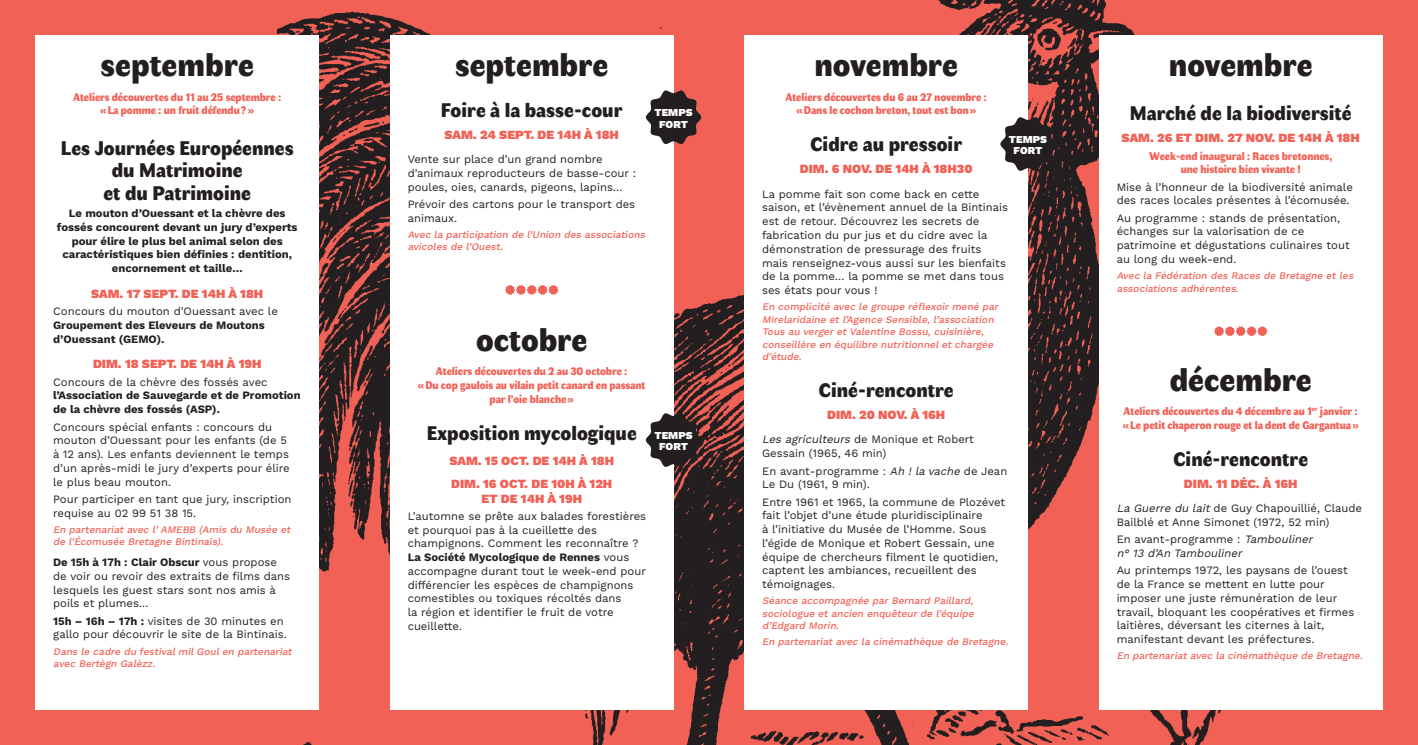
<style>
.page{position:relative;width:1418px;height:745px;background:#fff}
.page>*{position:absolute;margin:0;border:0;box-sizing:border-box;transform-origin:0 0}
.t1{font:900 32.5px "Faune Display";color:#231f20}
.t2{font:900 20px/22.5px "Faune Display";color:#231f20;text-align:center}
.t3{font:900 12.5px/22.1px "Work Sans";color:#f16156}
.t4{font:11.25px/13.8px "Work Sans";color:#231f20}
.t5{font:900 11.25px/13.8px "Faune Display";letter-spacing:-.01em;color:#f16156;text-align:center;scale:.96 1}
.t6{font:700 11.25px/13.8px "Work Sans";color:#231f20}
.t7{font:italic 11.25px/13.8px "Work Sans";color:#231f20}
.t8{font:900 10.62px/11.4px "Work Sans";color:#fff;text-align:center}
.t9{font:italic 500 10px/12.5px "Work Sans";color:#f16156}
.s1{font-weight:700}
.s2{font-style:italic}
.s3{font-style:normal}
</style>
<div class="page">
<div style="left:0;top:0;width:1417px;height:744px;background:linear-gradient(to bottom,#f1655b,#f1655b)"></div>
<img style="left:278px;top:0;width:1033px;height:744px">
<div style="left:35px;top:35px;width:284px;height:674px;background:#fff"></div>
<div style="left:390px;top:35px;width:283px;height:674px;background:#fff"></div>
<svg style="left:505px;top:285px;width:53px;height:10px"></svg>
<div style="left:744px;top:35px;width:284px;height:674px;background:#fff"></div>
<div style="left:1098px;top:35px;width:284px;height:674px;background:#fff"></div>
<svg style="left:1214px;top:326px;width:53px;height:10px"></svg>
<svg style="left:646px;top:90px;width:55px;height:55px;background:#644b4a"></svg>
<svg style="left:1000px;top:116px;width:55px;height:55px"></svg>
<svg style="left:646px;top:412px;width:55px;height:55px;background:#4f4545"></svg>
<h1 class="t1" style="left:101px;top:41px;width:155px">septembre</h1>
<p class="t5" style="left:73px;top:89px;width:218px">Ateliers découvertes du 11 au 25 septembre : «La pomme : un fruit défendu?»</p>
<h2 class="t2" style="left:61px;top:135px;width:234px">Les Journées Européennes du Matrimoine<br>et du Patrimoine</h2>
<p class="t6" style="left:57px;top:207px;width:242px;text-align:center">Le mouton d’Ouessant et la chèvre des fossés concourent devant un jury d’experts pour élire le plus bel animal selon des caractéristiques bien définies : dentition, encornement et taille…</p>
<p class="t3" style="left:91px;top:283px;width:174px">SAM. 17 SEPT. DE 14H À 18H</p>
<p class="t4" style="left:53px;top:305px;width:226px">Concours du mouton d’Ouessant avec le</p>
<p class="t6" style="left:53px;top:318px;width:213px">Groupement des Eleveurs de Moutons d’Ouessant (GEMO).</p>
<p class="t3" style="left:93px;top:353px;width:170px">DIM. 18 SEPT. DE 14H À 19H</p>
<p class="t4" style="left:53px;top:375px;width:216px">Concours de la chèvre des fossés avec</p>
<p class="t6" style="left:53px;top:389px;width:249px">l’Association de Sauvegarde et de Promotion de la chèvre des fossés (ASP).</p>
<p class="t4" style="left:53px;top:420px;width:238px">Concours spécial enfants : concours du mouton d’Ouessant pour les enfants (de 5 à 12 ans). Les enfants deviennent le temps d’un après-midi le jury d’experts pour élire le plus beau mouton.</p>
<p class="t4" style="left:53px;top:492px;width:240px">Pour participer en tant que jury, inscription requise au 02 99 51 38 15.</p>
<p class="t9" style="left:53px;top:523px;width:241px">En partenariat avec l’ AMEBB (Amis du Musée et de l’Écomusée Bretagne Bintinais).</p>
<p class="t4" style="left:53px;top:555px;width:238px"><span class="s1">De 15h à 17h : Clair Obscur</span> vous propose de voir ou revoir des extraits de films dans lesquels les guest stars sont nos amis à poils et plumes…</p>
<p class="t4" style="left:53px;top:614px;width:235px"><span class="s1">15h – 16h – 17h :</span> visites de 30 minutes en gallo pour découvrir le site de la Bintinais.</p>
<p class="t9" style="left:53px;top:645px;width:242px">Dans le cadre du festival mil Goul en partenariat avec Bertègn Galèzz.</p>
<h1 class="t1" style="left:455px;top:41px;width:155px">septembre</h1>
<h2 class="t2" style="left:441px;top:97px;width:183px">Foire à la basse-cour</h2>
<p class="t3" style="left:444px;top:124px;width:176px">SAM. 24 SEPT. DE 14H À 18H</p>
<p class="t4" style="left:407px;top:153px;width:230px">Vente sur place d’un grand nombre d’animaux reproducteurs de basse-cour : poules, oies, canards, pigeons, lapins…</p>
<p class="t4" style="left:407px;top:197px;width:229px">Prévoir des cartons pour le transport des animaux.</p>
<p class="t9" style="left:407px;top:228px;width:241px">Avec la participation de l’Union des associations avicoles de l’Ouest.</p>
<p class="t8" style="left:654px;top:107px;width:40px">TEMPS<br>FORT</p>
<h1 class="t1" style="left:476px;top:316px;width:113px">octobre</h1>
<p class="t5" style="left:418px;top:363px;width:239px">Ateliers découvertes du 2 au 30 octobre :<br>«Du cop gaulois au vilain petit canard en passant par l’oie blanche»</p>
<h2 class="t2" style="left:426px;top:420px;width:212px">Exposition mycologique</h2>
<p class="t3" style="left:449px;top:450px;width:166px">SAM. 15 OCT. DE 14H À 18H<br>DIM. 16 OCT. DE 10H À 12H</p>
<p class="t3" style="left:481px;top:487px;width:102px">ET DE 14H À 19H</p>
<p class="t4" style="left:407px;top:509px;width:240px">L’automne se prête aux balades forestières et pourquoi pas à la cueillette des champignons. Comment les reconnaître ?<br><span class="s1">La Société Mycologique de Rennes</span> vous accompagne durant tout le week-end pour différencier les espèces de champignons comestibles ou toxiques récoltés dans<br>la région et identifier le fruit de votre cueillette.</p>
<p class="t8" style="left:654px;top:430px;width:40px">TEMPS<br>FORT</p>
<h1 class="t1" style="left:814px;top:41px;width:145px">novembre</h1>
<p class="t5" style="left:785px;top:89px;width:211px">Ateliers découvertes du 6 au 27 novembre : «Dans le cochon breton, tout est bon»</p>
<h2 class="t2" style="left:810px;top:131px;width:153px">Cidre au pressoir</h2>
<p class="t3" style="left:799px;top:158px;width:174px">DIM. 6 NOV. DE 14H À 18H30</p>
<p class="t4" style="left:762px;top:187px;width:247px">La pomme fait son come back en cette saison, et l’évènement annuel de la Bintinais est de retour. Découvrez les secrets de fabrication du pur jus et du cidre avec la démonstration de pressurage des fruits mais renseignez-vous aussi sur les bienfaits de la pomme… la pomme se met dans tous ses états pour vous !</p>
<p class="t9" style="left:762px;top:301px;width:240px">En complicité avec le groupe réflexoir mené par Mirelaridaine et l’Agence Sensible, l’association Tous au verger et Valentine Bossu, cuisinière, conseillère en équilibre nutritionnel et chargée d’étude.</p>
<h2 class="t2" style="left:818px;top:377px;width:136px">Ciné-rencontre</h2>
<p class="t3" style="left:827px;top:404px;width:120px">DIM. 20 NOV. À 16H</p>
<p class="t4" style="left:762px;top:433px;width:213px"><span class="s2">Les agriculteurs</span> de Monique et Robert<br>Gessain (1965, 46 min)</p>
<p class="t4" style="left:762px;top:464px;width:247px">En avant-programme : <span class="s2">Ah ! la vache</span> de Jean<br>Le Du (1961, 9 min).</p>
<p class="t4" style="left:762px;top:495px;width:245px">Entre 1961 et 1965, la commune de Plozévet fait l’objet d’une étude pluridisciplinaire<br>à l’initiative du Musée de l’Homme. Sous l’égide de Monique et Robert Gessain, une équipe de chercheurs filment le quotidien, captent les ambiances, recueillent des témoignages.</p>
<p class="t9" style="left:762px;top:594px;width:215px;text-align:justify">Séance accompagnée par Bernard Paillard, sociologue et ancien enquêteur de l’équipe d’Edgard Morin.</p>
<p class="t9" style="left:762px;top:635px;width:250px">En partenariat avec la cinémathèque de Bretagne.</p>
<p class="t8" style="left:1008px;top:134px;width:40px">TEMPS<br>FORT</p>
<h1 class="t1" style="left:1168px;top:41px;width:145px">novembre</h1>
<h2 class="t2" style="left:1129px;top:100px;width:223px">Marché de la biodiversité</h2>
<p class="t3" style="left:1121px;top:127px;width:240px">SAM. 26 ET DIM. 27 NOV. DE 14H À 18H</p>
<p class="t5" style="left:1149px;top:148px;width:192px">Week-end inaugural : Races bretonnes, une histoire bien vivante !</p>
<p class="t4" style="left:1116px;top:180px;width:238px">Mise à l’honneur de la biodiversité animale des races locales présentes à l’écomusée.</p>
<p class="t4" style="left:1116px;top:211px;width:234px">Au programme : stands de présentation, échanges sur la valorisation de ce patrimoine et dégustations culinaires tout au long du week-end.</p>
<p class="t9" style="left:1116px;top:270px;width:240px">Avec la Fédération des Races de Bretagne et les associations adhérentes.</p>
<h1 class="t1" style="left:1169px;top:355px;width:144px">décembre</h1>
<p class="t5" style="left:1122px;top:403px;width:247px;text-align:left">Ateliers découvertes du 4 décembre au 1<sup>er</sup> janvier : «Le petit chaperon rouge et la dent de Gargantua»</p>
<h2 class="t2" style="left:1173px;top:445px;width:136px">Ciné-rencontre</h2>
<p class="t3" style="left:1183px;top:472px;width:115px">DIM. 11 DÉC. À 16H</p>
<p class="t4" style="left:1116px;top:501px;width:247px"><span class="s2">La Guerre du lait</span> de Guy Chapouillié, Claude<br>Bailblé et Anne Simonet (1972, 52 min)</p>
<p class="t7" style="left:1116px;top:532px;width:200px"><span class="s3">En avant-programme :</span> Tambouliner n° 13 d’An Tambouliner</p>
<p class="t4" style="left:1116px;top:563px;width:239px">Au printemps 1972, les paysans de l’ouest de la France se mettent en lutte pour imposer une juste rémunération de leur travail, bloquant les coopératives et firmes laitières, déversant les citernes à lait, manifestant devant les préfectures.</p>
<p class="t9" style="left:1116px;top:649px;width:250px">En partenariat avec la cinémathèque de Bretagne.</p>
</div>
